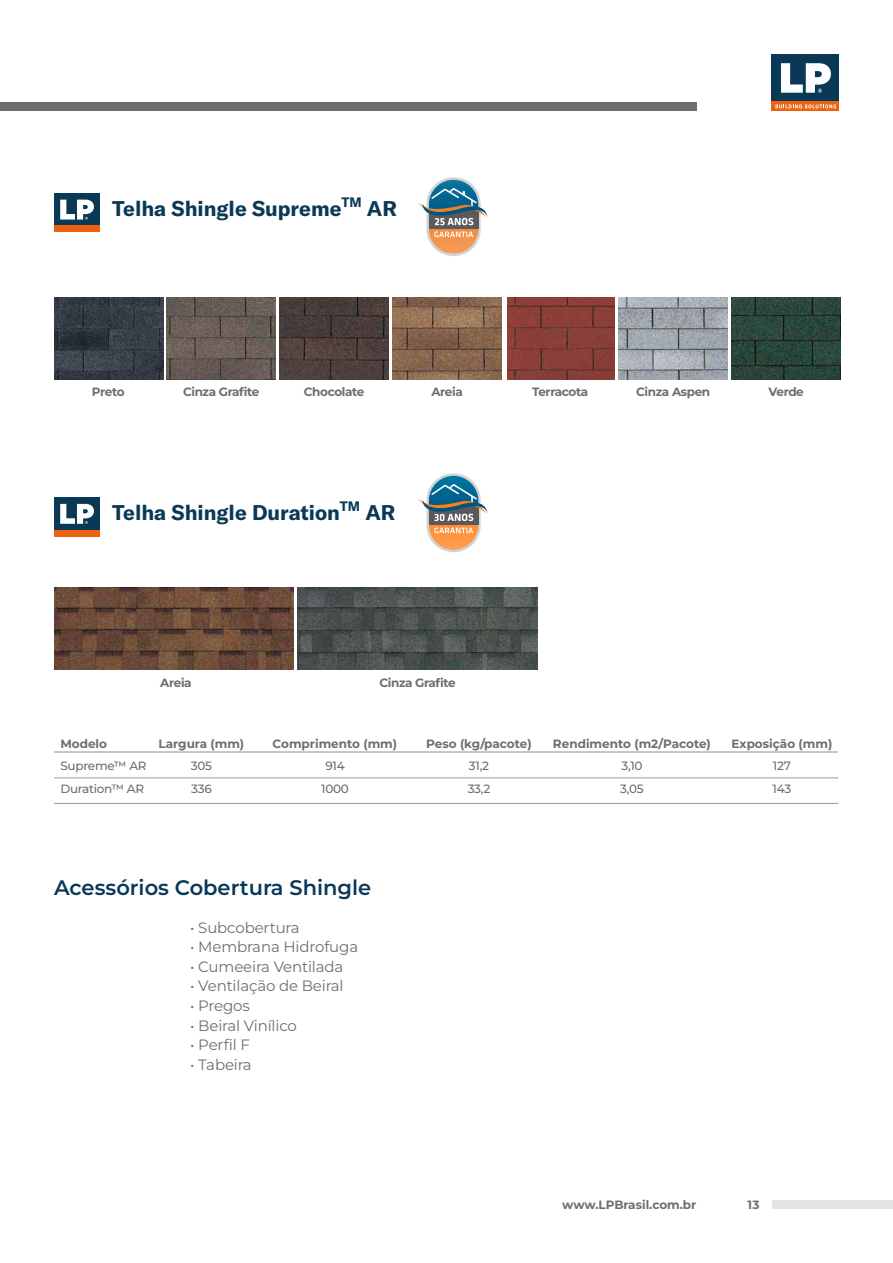
<style>
.page{position:relative;width:893px;height:1263px;background:#fff}
.page>*{position:absolute;margin:0;border:0;box-sizing:border-box;transform-origin:0 0}
.t1{font:700 21px "GT America";color:#0a3857}
.t2{font:600 21px "Montserrat";color:#0a3857}
.t3{font:15px "Montserrat";letter-spacing:-.01em;color:#6e6e6e}
.t4{font:700 12px "Montserrat";letter-spacing:-.015em;color:#6e6e6e}
.t5{font:500 12px "Montserrat";letter-spacing:-.02em;color:#6e6e6e}
</style>
<div class="page">
<div style="left:772px;top:54px;width:67px;height:48px;background:#0a3857"></div>
<svg style="left:772px;top:102px;width:67px;height:9px"></svg>
<svg style="left:781px;top:63px;width:50px;height:30px"></svg>
<svg style="left:775px;top:104px;width:61px;height:4px"></svg>
<div style="left:772px;top:1200px;width:121px;height:9px;background:#e3e3e3"></div>
<div style="left:0;top:102px;width:696px;height:9px;background:#6e6e6e"></div>
<svg style="left:418px;top:177px;width:69px;height:79px"></svg>
<img style="left:167px;top:298px;width:109px;height:82px">
<img style="left:280px;top:298px;width:109px;height:82px">
<img style="left:393px;top:298px;width:109px;height:82px">
<img style="left:507px;top:298px;width:107px;height:82px">
<img style="left:618px;top:298px;width:109px;height:82px">
<img style="left:731px;top:298px;width:109px;height:82px">
<img style="left:54px;top:298px;width:109px;height:82px">
<img style="left:54px;top:587px;width:239px;height:82px">
<img style="left:298px;top:587px;width:239px;height:82px">
<svg style="left:418px;top:473px;width:69px;height:79px"></svg>
<hr style="left:54px;top:778px;width:784px;height:1px;background:#9a9b9b">
<hr style="left:54px;top:803px;width:784px;height:1px;background:#9a9b9b">
<hr style="left:54px;top:751px;width:784px;height:1px;background:#9a9b9b">
<div style="left:54px;top:193px;width:45px;height:33px;background:#0a3857"></div>
<div style="left:54px;top:226px;width:45px;height:6px;background:#ec620f"></div>
<svg style="left:60px;top:200px;width:34px;height:20px"></svg>
<div style="left:54px;top:498px;width:45px;height:32px;background:#0a3857"></div>
<div style="left:54px;top:530px;width:45px;height:6px;background:#ec620f"></div>
<svg style="left:60px;top:504px;width:34px;height:20px"></svg>
<p class="t1" style="left:112px;top:195px;width:286px">Telha Shingle Supreme<sup>TM</sup> AR</p>
<p class="t4" style="left:92px;top:383px;width:34px">Preto</p>
<p class="t4" style="left:183px;top:383px;width:78px">Cinza Grafite</p>
<p class="t4" style="left:304px;top:383px;width:62px">Chocolate</p>
<p class="t4" style="left:431px;top:383px;width:33px">Areia</p>
<p class="t4" style="left:532px;top:383px;width:58px">Terracota</p>
<p class="t4" style="left:636px;top:383px;width:76px">Cinza Aspen</p>
<p class="t4" style="left:768px;top:383px;width:37px">Verde</p>
<p class="t1" style="left:112px;top:499px;width:285px">Telha Shingle Duration<sup>TM</sup> AR</p>
<p class="t4" style="left:160px;top:674px;width:33px">Areia</p>
<p class="t4" style="left:379px;top:674px;width:78px">Cinza Grafite</p>
<p class="t4" style="left:60px;top:735px;width:48px">Modelo</p>
<p class="t4" style="left:159px;top:735px;width:87px">Largura (mm)</p>
<p class="t4" style="left:273px;top:735px;width:126px">Comprimento (mm)</p>
<p class="t4" style="left:426px;top:735px;width:107px">Peso (kg/pacote)</p>
<p class="t4" style="left:553px;top:735px;width:159px">Rendimento (m2/Pacote)</p>
<p class="t4" style="left:731px;top:735px;width:102px">Exposição (mm)</p>
<p class="t5" style="left:60px;top:757px;width:88px">Supreme™ AR</p>
<p class="t5" style="left:191px;top:757px;width:23px">305</p>
<p class="t5" style="left:325px;top:757px;width:21px">914</p>
<p class="t5" style="left:469px;top:757px;width:22px">31,2</p>
<p class="t5" style="left:621px;top:757px;width:23px">3,10</p>
<p class="t5" style="left:773px;top:757px;width:20px">127</p>
<p class="t5" style="left:60px;top:780px;width:85px">Duration™ AR</p>
<p class="t5" style="left:191px;top:780px;width:22px">336</p>
<p class="t5" style="left:321px;top:780px;width:29px">1000</p>
<p class="t5" style="left:468px;top:780px;width:24px">33,2</p>
<p class="t5" style="left:620px;top:780px;width:25px">3,05</p>
<p class="t5" style="left:773px;top:780px;width:20px">143</p>
<p class="t2" style="left:54px;top:872px;width:319px">Acessórios Cobertura Shingle</p>
<p class="t3" style="left:190px;top:917px;width:111px">• Subcobertura</p>
<p class="t3" style="left:190px;top:937px;width:169px">• Membrana Hidrofuga</p>
<p class="t3" style="left:190px;top:956px;width:155px">• Cumeeira Ventilada</p>
<p class="t3" style="left:190px;top:976px;width:155px">• Ventilação de Beiral</p>
<p class="t3" style="left:190px;top:995px;width:61px">• Pregos</p>
<p class="t3" style="left:190px;top:1015px;width:108px">• Beiral Vinílico</p>
<p class="t3" style="left:190px;top:1034px;width:61px">• Perfil F</p>
<p class="t3" style="left:190px;top:1054px;width:63px">• Tabeira</p>
<p class="t4" style="left:562px;top:1196px;width:136px">www.LPBrasil.com.br</p>
<p class="t4" style="left:748px;top:1196px;width:13px">13</p>
</div>
